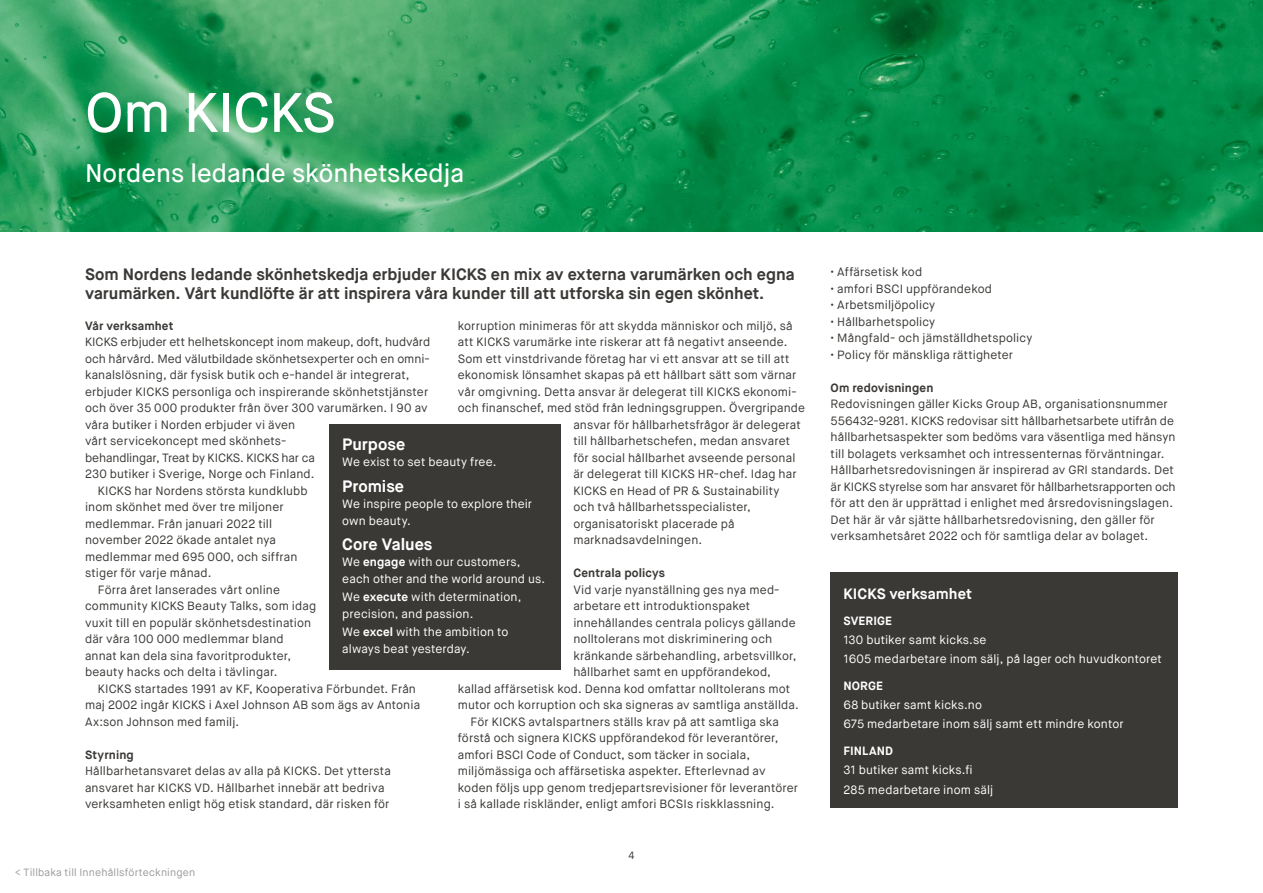
<style>
.page{position:relative;width:1263px;height:893px;background:#fff}
.page>*{position:absolute;margin:0;border:0;box-sizing:border-box;transform-origin:0 0}
.t1{font:500 55.5px "Maison Neue";letter-spacing:-.01em;color:#fff}
.t2{font:500 25.5px "Maison Neue";color:#fff}
.t3{font:700 16.5px/19.5px "Maison Neue";color:#3b3936}
.t4{font:700 16.5px "Maison Neue";color:#fff}
.t5{font:700 15px "Maison Neue";color:#fff}
.t6{font:12px/16.5px "Maison Neue";letter-spacing:.01em;color:#3b3936}
.t7{font:12px/16.5px "Maison Neue";letter-spacing:.01em;color:#fff}
.t8{font:700 12px "Maison Neue";letter-spacing:.01em;color:#3b3936}
.t9{font:12px "Maison Neue";letter-spacing:-.01em;color:#3b3936}
.t10{font:700 12px "Maison Neue";letter-spacing:.015em;color:#fff}
.t11{font:10.5px "Maison Neue";letter-spacing:.015em;color:#9a9b9b}
.t12{font:10.5px "Maison Neue";color:#3b3936}
.s1{font-weight:700}
</style>
<div class="page">
<div style="left:831px;top:573px;width:347px;height:235px;background:#3b3936"></div>
<div style="left:330px;top:424px;width:231px;height:246px;background:#3b3936"></div>
<img style="left:1px;top:0;width:1262px;height:232px">
<h1 class="t1" style="left:85px;top:78px;width:252px">Om KICKS</h1>
<h2 class="t2" style="left:85px;top:157px;width:381px">Nordens ledande skönhetskedja</h2>
<h3 class="t3" style="left:85px;top:264px;width:711px">Som Nordens ledande skönhetskedja erbjuder KICKS en mix av externa varumärken och egna varumärken. Vårt kundlöfte är att inspirera våra kunder till att utforska sin egen skönhet.</h3>
<p class="t8" style="left:85px;top:318px;width:90px">Vår verksamhet</p>
<p class="t6" style="left:85px;top:334px;width:347px">KICKS erbjuder ett helhetskoncept inom makeup, doft, hudvård</p>
<p class="t6" style="left:85px;top:350px;width:346px">och hårvård. Med välutbildade skönhetsexperter och en omni-</p>
<p class="t6" style="left:85px;top:367px;width:326px">kanalslösning, där fysisk butik och e-handel är integrerat,</p>
<p class="t6" style="left:85px;top:383px;width:345px">erbjuder KICKS personliga och inspirerande skönhetstjänster</p>
<p class="t6" style="left:85px;top:400px;width:344px">och över 35 000 produkter från över 300 varumärken. I 90 av</p>
<p class="t6" style="left:85px;top:416px;width:212px">våra butiker i Norden erbjuder vi även</p>
<p class="t6" style="left:85px;top:433px;width:203px">vårt servicekoncept med skönhets-</p>
<p class="t9" style="left:85px;top:450px;width:231px">behandlingar, Treat by KICKS. KICKS har ca</p>
<p class="t6" style="left:85px;top:466px;width:229px">230 butiker i Sverige, Norge och Finland.</p>
<p class="t6" style="left:98px;top:482px;width:211px">KICKS har Nordens största kundklubb</p>
<p class="t6" style="left:85px;top:499px;width:200px">inom skönhet med över tre miljoner</p>
<p class="t6" style="left:85px;top:515px;width:188px">medlemmar. Från januari 2022 till</p>
<p class="t6" style="left:85px;top:532px;width:192px">november 2022 ökade antalet nya</p>
<p class="t6" style="left:85px;top:548px;width:214px">medlemmar med 695 000, och siffran</p>
<p class="t6" style="left:85px;top:565px;width:126px">stiger för varje månad.</p>
<p class="t6" style="left:98px;top:581px;width:184px">Förra året lanserades vårt online</p>
<p class="t6" style="left:85px;top:598px;width:233px">community KICKS Beauty Talks, som idag</p>
<p class="t6" style="left:85px;top:614px;width:228px">vuxit till en populär skönhetsdestination</p>
<p class="t6" style="left:85px;top:631px;width:200px">där våra 100 000 medlemmar bland</p>
<p class="t6" style="left:85px;top:647px;width:208px">annat kan dela sina favoritprodukter,</p>
<p class="t6" style="left:85px;top:664px;width:192px">beauty hacks och delta i tävlingar.</p>
<p class="t6" style="left:98px;top:680px;width:320px">KICKS startades 1991 av KF, Kooperativa Förbundet. Från</p>
<p class="t6" style="left:85px;top:697px;width:337px">maj 2002 ingår KICKS i Axel Johnson AB som ägs av Antonia</p>
<p class="t6" style="left:85px;top:713px;width:153px">Ax:son Johnson med familj.</p>
<p class="t8" style="left:85px;top:747px;width:50px">Styrning</p>
<p class="t6" style="left:85px;top:763px;width:307px">Hållbarhetansvaret delas av alla på KICKS. Det yttersta ansvaret har KICKS VD. Hållbarhet innebär att bedriva verksamheten enligt hög etisk standard, där risken för</p>
<p class="t6" style="left:458px;top:317px;width:336px">korruption minimeras för att skydda människor och miljö, så</p>
<p class="t6" style="left:458px;top:334px;width:329px">att KICKS varumärke inte riskerar att få negativt anseende.</p>
<p class="t6" style="left:458px;top:350px;width:333px">Som ett vinstdrivande företag har vi ett ansvar att se till att</p>
<p class="t6" style="left:458px;top:367px;width:340px">ekonomisk lönsamhet skapas på ett hållbart sätt som värnar</p>
<p class="t6" style="left:458px;top:383px;width:340px">vår omgivning. Detta ansvar är delegerat till KICKS ekonomi-</p>
<p class="t6" style="left:458px;top:400px;width:349px">och finanschef, med stöd från ledningsgruppen. Övergripande</p>
<p class="t6" style="left:573px;top:416px;width:229px">ansvar för hållbarhetsfrågor är delegerat</p>
<p class="t6" style="left:573px;top:433px;width:218px">till hållbarhetschefen, medan ansvaret</p>
<p class="t6" style="left:573px;top:449px;width:224px">för social hållbarhet avseende personal</p>
<p class="t6" style="left:573px;top:466px;width:225px">är delegerat till KICKS HR-chef. Idag har</p>
<p class="t6" style="left:573px;top:482px;width:208px">KICKS en Head of PR &amp; Sustainability</p>
<p class="t6" style="left:573px;top:499px;width:179px">och två hållbarhetsspecialister,</p>
<p class="t6" style="left:573px;top:515px;width:163px">organisatoriskt placerade på</p>
<p class="t6" style="left:573px;top:532px;width:128px">marknadsavdelningen.</p>
<p class="t8" style="left:573px;top:565px;width:93px">Centrala policys</p>
<p class="t6" style="left:573px;top:581px;width:208px">Vid varje nyanställning ges nya med-</p>
<p class="t6" style="left:573px;top:598px;width:178px">arbetare ett introduktionspaket</p>
<p class="t6" style="left:573px;top:614px;width:224px">innehållandes centrala policys gällande</p>
<p class="t6" style="left:573px;top:631px;width:201px">nolltolerans mot diskriminering och</p>
<p class="t6" style="left:573px;top:647px;width:225px">kränkande särbehandling, arbetsvillkor,</p>
<p class="t6" style="left:573px;top:664px;width:199px">hållbarhet samt en uppförandekod,</p>
<p class="t6" style="left:458px;top:680px;width:334px">kallad affärsetisk kod. Denna kod omfattar nolltolerans mot</p>
<p class="t6" style="left:458px;top:697px;width:340px">mutor och korruption och ska signeras av samtliga anställda.</p>
<p class="t6" style="left:471px;top:713px;width:310px">För KICKS avtalspartners ställs krav på att samtliga ska</p>
<p class="t6" style="left:458px;top:730px;width:322px">förstå och signera KICKS uppförandekod för leverantörer,</p>
<p class="t6" style="left:458px;top:746px;width:294px">amfori BSCI Code of Conduct, som täcker in sociala,</p>
<p class="t6" style="left:458px;top:763px;width:309px">miljömässiga och affärsetiska aspekter. Efterlevnad av</p>
<p class="t6" style="left:458px;top:779px;width:342px">koden följs upp genom tredjepartsrevisioner för leverantörer</p>
<p class="t6" style="left:458px;top:796px;width:316px">i så kallade riskländer, enligt amfori BCSIs riskklassning.</p>
<h3 class="t4" style="left:342px;top:434px;width:64px">Purpose</h3>
<p class="t7" style="left:342px;top:454px;width:153px">We exist to set beauty free.</p>
<h3 class="t4" style="left:342px;top:475px;width:63px">Promise</h3>
<p class="t7" style="left:342px;top:496px;width:191px">We inspire people to explore their own beauty.</p>
<h3 class="t4" style="left:342px;top:533px;width:92px">Core Values</h3>
<p class="t7" style="left:342px;top:554px;width:202px">We <span class="s1">engage</span> with our customers, each other and the world around us.</p>
<p class="t7" style="left:342px;top:589px;width:181px">We <span class="s1">execute</span> with determination, precision, and passion.</p>
<p class="t7" style="left:342px;top:624px;width:168px">We <span class="s1">excel</span> with the ambition to always beat yesterday.</p>
<p class="t11" style="left:15px;top:865px;width:181px">&lt; Tillbaka till Innehållsförteckningen</p>
<p class="t12" style="left:628px;top:849px;width:7px">4</p>
<p class="t6" style="left:831px;top:264px;width:93px">• Affärsetisk kod</p>
<p class="t6" style="left:831px;top:281px;width:163px">• amfori BSCI uppförandekod</p>
<p class="t6" style="left:831px;top:297px;width:106px">• Arbetsmiljöpolicy</p>
<p class="t6" style="left:831px;top:314px;width:106px">• Hållbarhetspolicy</p>
<p class="t6" style="left:831px;top:330px;width:203px">• Mångfald- och jämställdhetspolicy</p>
<p class="t6" style="left:831px;top:347px;width:184px">• Policy för mänskliga rättigheter</p>
<p class="t8" style="left:831px;top:380px;width:104px">Om redovisningen</p>
<p class="t6" style="left:831px;top:396px;width:347px">Redovisningen gäller Kicks Group AB, organisationsnummer 556432-9281. KICKS redovisar sitt hållbarhetsarbete utifrån de hållbarhetsaspekter som bedöms vara väsentliga med hänsyn till bolagets verksamhet och intressenternas förväntningar.<br>Hållbarhetsredovisningen är inspirerad av GRI standards. Det är KICKS styrelse som har ansvaret för hållbarhetsrapporten och för att den är upprättad i enlighet med årsredovisningslagen.<br>Det här är vår sjätte hållbarhetsredovisning, den gäller för verksamhetsåret 2022 och för samtliga delar av bolaget.</p>
<p class="t5" style="left:843px;top:584px;width:130px">KICKS verksamhet</p>
<p class="t10" style="left:843px;top:613px;width:50px">SVERIGE</p>
<p class="t7" style="left:843px;top:630px;width:320px;line-height:19.2px">130 butiker samt kicks.se<br>1605 medarbetare inom sälj, på lager och huvudkontoret</p>
<p class="t10" style="left:843px;top:678px;width:41px">NORGE</p>
<p class="t7" style="left:843px;top:695px;width:282px;line-height:19.2px">68 butiker samt kicks. no<br>675 medarbetare inom sälj samt ett mindre kontor</p>
<p class="t10" style="left:843px;top:743px;width:51px">FINLAND</p>
<p class="t7" style="left:843px;top:761px;width:151px;line-height:19.2px">31 butiker samt kicks.fi<br>285 medarbetare inom sälj</p>
</div>
